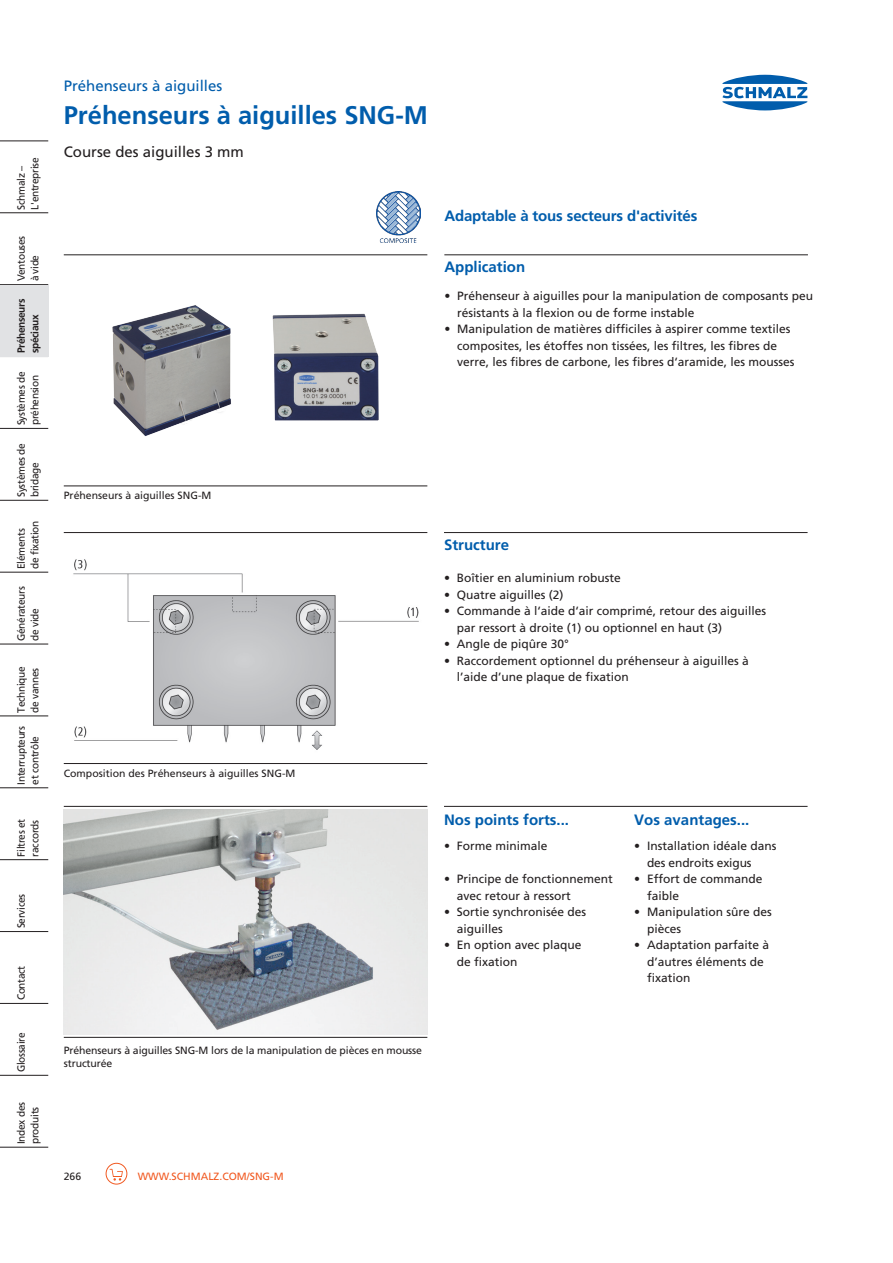
<style>
.page{position:relative;width:893px;height:1263px;background:#fff}
.page>*{position:absolute;margin:0;border:0;box-sizing:border-box;transform-origin:0 0}
.Produkt-Beschreibung{font:700 25.5px "Frutiger LT";color:#015dac}
.Produkt-Beschreibung-2{font:700 15px "Frutiger LT";color:#015dac}
.Produkt-Beschreibung-3{font:15px "Frutiger LT";color:#231f20}
.Produkt-Beschreibung-4{font:15px "Frutiger LT";color:#015dac}
.Produkt-Beschreibung-5{font:12px/16.5px "Frutiger LT";color:#231f20}
.Global-Taben-inaktiv{font:10.5px "Frutiger LT";letter-spacing:-.03em;color:#231f20;scale:.96 1}
.Produkt-Bilduntersch{font:10.5px/13.5px "Frutiger LT";letter-spacing:-.01em;color:#231f20}
.Global-URL{font:10.5px "Frutiger LT";color:#f15921}
.Global-Taben-aktiv{font:700 10.5px "Frutiger LT";letter-spacing:-.03em;color:#231f20;scale:.96 1}
.Global-Pagina-L{font:10.5px "Frutiger LT";color:#231f20}
</style>
<div class="page">
<svg style="left:722px;top:75px;width:85px;height:35px"></svg>
<hr style="left:0;top:141px;width:48px;height:1px;background:#231f20">
<hr style="left:0;top:212px;width:48px;height:1px;background:#231f20">
<hr style="left:0;top:284px;width:48px;height:1px;background:#231f20">
<hr style="left:0;top:356px;width:48px;height:1px;background:#231f20">
<hr style="left:0;top:428px;width:48px;height:1px;background:#231f20">
<hr style="left:0;top:500px;width:48px;height:1px;background:#231f20">
<hr style="left:0;top:572px;width:48px;height:1px;background:#231f20">
<hr style="left:0;top:644px;width:48px;height:1px;background:#231f20">
<hr style="left:0;top:716px;width:48px;height:1px;background:#231f20">
<hr style="left:0;top:787px;width:48px;height:1px;background:#231f20">
<hr style="left:0;top:859px;width:48px;height:1px;background:#231f20">
<hr style="left:0;top:931px;width:48px;height:1px;background:#231f20">
<hr style="left:0;top:1003px;width:48px;height:1px;background:#231f20">
<hr style="left:0;top:1075px;width:48px;height:1px;background:#231f20">
<hr style="left:0;top:1147px;width:48px;height:1px;background:#231f20">
<div style="left:0;top:285px;width:48px;height:71px;background:#e1e2e4"></div>
<img style="left:377px;top:191px;width:44px;height:52px">
<hr style="left:64px;top:255px;width:363px;height:1px;background:#231f20">
<hr style="left:64px;top:486px;width:363px;height:1px;background:#231f20">
<hr style="left:444px;top:255px;width:364px;height:1px;background:#231f20">
<img style="left:112px;top:305px;width:267px;height:131px">
<hr style="left:64px;top:532px;width:363px;height:1px;background:#231f20">
<hr style="left:64px;top:763px;width:363px;height:1px;background:#231f20">
<img style="left:73px;top:559px;width:346px;height:191px">
<hr style="left:444px;top:532px;width:364px;height:1px;background:#231f20">
<hr style="left:64px;top:806px;width:363px;height:1px;background:#231f20">
<hr style="left:64px;top:1037px;width:363px;height:1px;background:#231f20">
<img style="left:64px;top:809px;width:363px;height:226px">
<hr style="left:444px;top:806px;width:364px;height:1px;background:#231f20">
<svg style="left:110px;top:1169px;width:13px;height:11px"></svg>
<div style="left:106px;top:1163px;width:21px;height:21px;border:1px solid #f15921;border-radius:50%"></div>
<p class="Global-Taben-inaktiv" style="left:15px;top:210px;width:47px;rotate:-90deg">Schmalz –</p>
<p class="Global-Taben-inaktiv" style="left:29px;top:210px;width:56px;rotate:-90deg">L'entreprise</p>
<p class="Global-Taben-inaktiv" style="left:15px;top:281px;width:49px;rotate:-90deg">Ventouses</p>
<p class="Global-Taben-inaktiv" style="left:29px;top:281px;width:29px;rotate:-90deg">à vide</p>
<p class="Global-Taben-aktiv" style="left:15px;top:353px;width:58px;rotate:-90deg">Préhenseurs</p>
<p class="Global-Taben-aktiv" style="left:29px;top:353px;width:42px;rotate:-90deg">spéciaux</p>
<p class="Global-Taben-inaktiv" style="left:15px;top:425px;width:57px;rotate:-90deg">Systèmes de</p>
<p class="Global-Taben-inaktiv" style="left:29px;top:425px;width:54px;rotate:-90deg">préhension</p>
<p class="Global-Taben-inaktiv" style="left:15px;top:497px;width:57px;rotate:-90deg">Systèmes de</p>
<p class="Global-Taben-inaktiv" style="left:29px;top:497px;width:38px;rotate:-90deg">bridage</p>
<p class="Global-Taben-inaktiv" style="left:15px;top:569px;width:44px;rotate:-90deg">Eléments</p>
<p class="Global-Taben-inaktiv" style="left:29px;top:569px;width:52px;rotate:-90deg">de fixation</p>
<p class="Global-Taben-inaktiv" style="left:15px;top:641px;width:58px;rotate:-90deg">Générateurs</p>
<p class="Global-Taben-inaktiv" style="left:29px;top:641px;width:35px;rotate:-90deg">de vide</p>
<p class="Global-Taben-inaktiv" style="left:15px;top:713px;width:50px;rotate:-90deg">Technique</p>
<p class="Global-Taben-inaktiv" style="left:29px;top:713px;width:48px;rotate:-90deg">de vannes</p>
<p class="Global-Taben-inaktiv" style="left:15px;top:785px;width:62px;rotate:-90deg">Interrupteurs</p>
<p class="Global-Taben-inaktiv" style="left:29px;top:785px;width:52px;rotate:-90deg">et contrôle</p>
<p class="Global-Taben-inaktiv" style="left:15px;top:856px;width:41px;rotate:-90deg">Filtres et</p>
<p class="Global-Taben-inaktiv" style="left:29px;top:856px;width:40px;rotate:-90deg">raccords</p>
<p class="Global-Taben-inaktiv" style="left:15px;top:928px;width:37px;rotate:-90deg">Services</p>
<p class="Global-Taben-inaktiv" style="left:15px;top:1000px;width:38px;rotate:-90deg">Contact</p>
<p class="Global-Taben-inaktiv" style="left:15px;top:1072px;width:43px;rotate:-90deg">Glossaire</p>
<p class="Global-Taben-inaktiv" style="left:15px;top:1144px;width:45px;rotate:-90deg">Index des</p>
<p class="Global-Taben-inaktiv" style="left:29px;top:1144px;width:40px;rotate:-90deg">produits</p>
<p class="Produkt-Beschreibung-4" style="left:64px;top:77px;width:160px">Préhenseurs à aiguilles</p>
<p class="Produkt-Beschreibung" style="left:64px;top:100px;width:366px">Préhenseurs à aiguilles SNG-M</p>
<p class="Produkt-Beschreibung-3" style="left:64px;top:143px;width:182px">Course des aiguilles 3 mm</p>
<p class="Produkt-Beschreibung-2" style="left:444px;top:207px;width:254px">Adaptable à tous secteurs d'activités</p>
<p class="Produkt-Beschreibung-2" style="left:444px;top:258px;width:82px">Application</p>
<p class="Produkt-Beschreibung-5" style="left:457px;top:288px;width:357px;text-indent:-13px">• Préhenseur à aiguilles pour la manipulation de composants peu résistants à la flexion ou de forme instable</p>
<p class="Produkt-Beschreibung-5" style="left:457px;top:321px;width:339px;text-indent:-13px">• Manipulation de matières difficiles à aspirer comme textiles composites, les étoffes non tissées, les filtres, les fibres de verre, les fibres de carbone, les fibres d‘aramide, les mousses</p>
<p class="Produkt-Bilduntersch" style="left:64px;top:489px;width:149px">Préhenseurs à aiguilles SNG-M</p>
<p class="Produkt-Beschreibung-2" style="left:444px;top:536px;width:67px">Structure</p>
<p class="Produkt-Beschreibung-5" style="left:444px;top:570px;width:178px">• Boîtier en aluminium robuste</p>
<p class="Produkt-Beschreibung-5" style="left:444px;top:586px;width:121px">• Quatre aiguilles (2)</p>
<p class="Produkt-Beschreibung-5" style="left:457px;top:603px;width:311px;text-indent:-13px">• Commande à l‘aide d‘air comprimé, retour des aiguilles par ressort à droite (1) ou optionnel en haut (3)</p>
<p class="Produkt-Beschreibung-5" style="left:444px;top:636px;width:126px">• Angle de piqûre 30°</p>
<p class="Produkt-Beschreibung-5" style="left:457px;top:652px;width:292px;text-indent:-13px">• Raccordement optionnel du préhenseur à aiguilles à l’aide d’une plaque de fixation</p>
<p class="Produkt-Bilduntersch" style="left:64px;top:767px;width:233px">Composition des Préhenseurs à aiguilles SNG-M</p>
<p class="Produkt-Beschreibung-2" style="left:444px;top:811px;width:126px">Nos points forts...</p>
<p class="Produkt-Beschreibung-2" style="left:634px;top:811px;width:117px">Vos avantages...</p>
<p class="Produkt-Beschreibung-5" style="left:444px;top:838px;width:105px">• Forme minimale</p>
<p class="Produkt-Beschreibung-5" style="left:647px;top:838px;width:131px;text-indent:-13px">• Installation idéale dans des endroits exigus</p>
<p class="Produkt-Beschreibung-5" style="left:457px;top:871px;width:158px;text-indent:-13px">• Principe de fonctionnement avec retour à ressort</p>
<p class="Produkt-Beschreibung-5" style="left:647px;top:871px;width:117px;text-indent:-13px">• Effort de commande faible</p>
<p class="Produkt-Beschreibung-5" style="left:457px;top:904px;width:131px;text-indent:-13px">• Sortie synchronisée des aiguilles</p>
<p class="Produkt-Beschreibung-5" style="left:647px;top:904px;width:126px;text-indent:-13px">• Manipulation sûre des pièces</p>
<p class="Produkt-Beschreibung-5" style="left:457px;top:937px;width:126px;text-indent:-13px">• En option avec plaque de fixation</p>
<p class="Produkt-Beschreibung-5" style="left:647px;top:937px;width:122px;text-indent:-13px">• Adaptation parfaite à d’autres éléments de fixation</p>
<p class="Produkt-Bilduntersch" style="left:64px;top:1043px;width:360px">Préhenseurs à aiguilles SNG-M lors de la manipulation de pièces en mousse structurée</p>
<p class="Global-Pagina-L" style="left:64px;top:1170px;width:19px">266</p>
<p class="Global-URL" style="left:138px;top:1170px;width:147px">WWW.SCHMALZ.COM/SNG-M</p>
</div>
